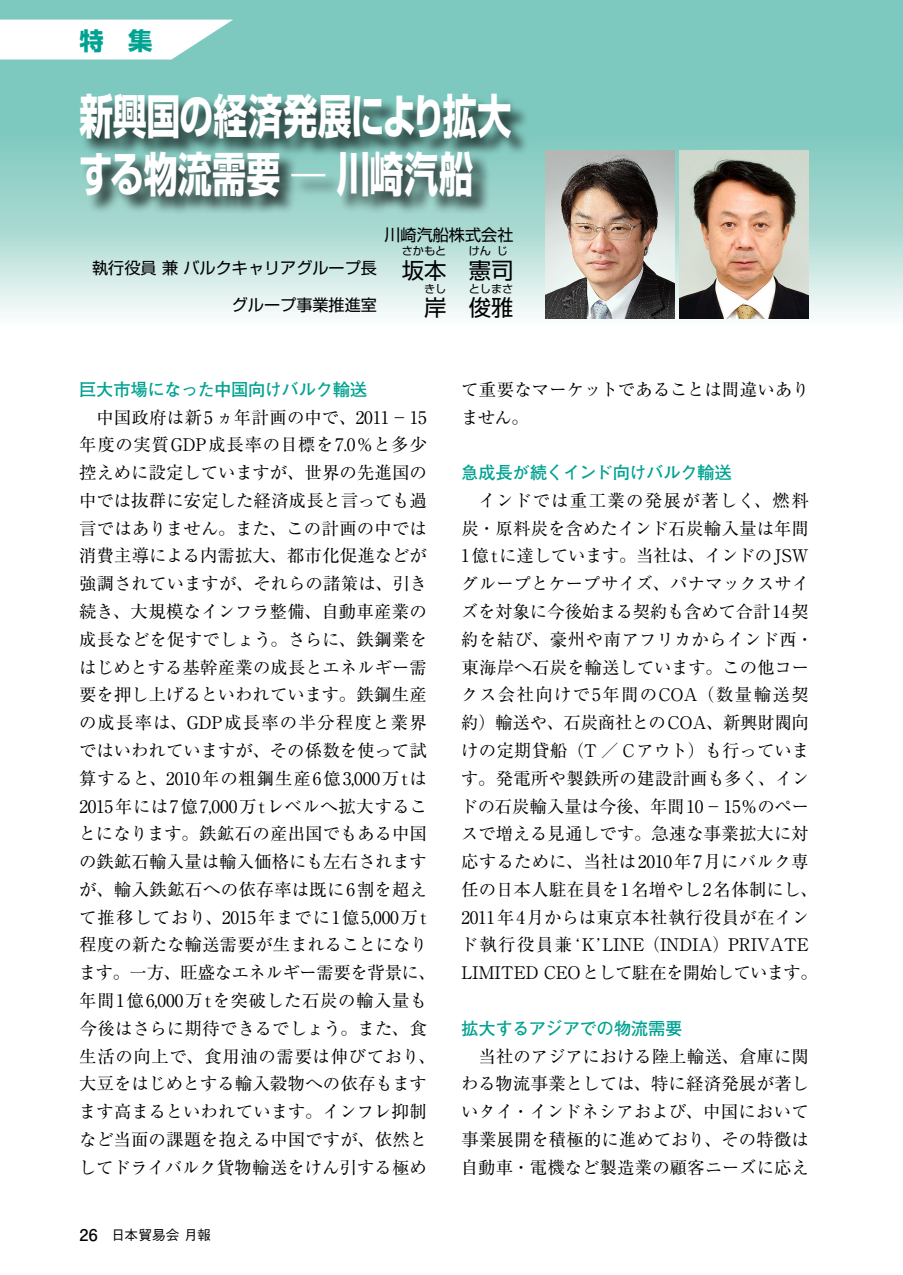
<style>
.page{position:relative;width:903px;height:1275px;background:#fff}
.page>*{position:absolute;margin:0;border:0;box-sizing:border-box;transform-origin:0 0}
.t1{font:700 47.07px/57.1px "Shin Go Pro";letter-spacing:-.005em;color:#fff;scale:.72 1}
.t2{font:700 24.32px "Shin Go Pro";color:#00a291}
.t3{font:22.4px "Shin Go Pro";color:#000}
.t4{font:17.32px/27.8px "Ryumin Pro";letter-spacing:.01em;color:#000;text-align:center}
.t5{font:700 17.32px "Futo Go B101 Pro";letter-spacing:-.025em;color:#00a291}
.t6{font:16.1px/32.9px "Shin Go Pro";color:#000}
.t7{font:500 13.65px "Gothic BBB Pro";color:#000}
.t8{font:11.2px "Shin Go Pro";color:#000}
.s1{font-weight:300}
.s2{font-size:22.4px}
.s3{font-size:24.85px}
.s4{font-family:"Futo Go B101 Pro";font-weight:700;font-size:16.1px}
</style>
<div class="page">
<svg style="left:0;top:0;width:903px;height:319px;background:#9cd5cd"></svg>
<svg style="left:0;top:20px;width:233px;height:40px"></svg>
<img style="left:546px;top:150px;width:129px;height:169px">
<img style="left:680px;top:150px;width:129px;height:169px">
<div style="left:80px;top:94px;width:449px;height:121px;background:#000;opacity:.75"></div>
<h2 class="t2" style="left:79px;top:21px;width:74px">特　集</h2>
<h1 class="t1" style="left:79px;top:83px;width:602px">新興国の経済発展により拡大する物流需要 <span class="s1">—</span> 川崎汽船</h1>
<p class="t6" style="left:92px;top:217px;width:423px;text-indent:292px">川崎汽船株式会社執行役員 兼 バルクキャリアグループ長 <span class="s2">坂</span></p>
<p class="t8" style="left:402px;top:242px;width:46px">さかもと</p>
<p class="t3" style="left:424px;top:252px;width:24px">本</p>
<p class="t3" style="left:469px;top:252px;width:46px">憲司</p>
<p class="t8" style="left:469px;top:242px;width:24px">けん</p>
<p class="t8" style="left:497px;top:242px;width:13px">じ</p>
<p class="t8" style="left:424px;top:279px;width:24px">きし</p>
<p class="t6" style="left:232px;top:287px;width:216px">グループ事業推進室<span class="s3">　　</span><span class="s2">岸</span></p>
<p class="t8" style="left:469px;top:279px;width:46px">としまさ</p>
<p class="t3" style="left:469px;top:289px;width:46px">俊雅</p>
<p class="t5" style="left:79px;top:375px;width:290px">巨大市場になった中国向けバルク輸送</p>
<p class="t4" style="left:79px;top:402px;width:359px">中国政府は新5 ヵ年計画の中で、2011－15<br>年度の実質GDP成長率の目標を7.0％と多少控えめに設定していますが、世界の先進国の中では抜群に安定した経済成長と言っても過言ではありません。また、この計画の中では消費主導による内需拡大、都市化促進などが強調されていますが、それらの諸策は、引き続き、大規模なインフラ整備、自動車産業の成長などを促すでしょう。さらに、鉄鋼業をはじめとする基幹産業の成長とエネルギー需要を押し上げるといわれています。鉄鋼生産の成長率は、GDP成長率の半分程度と業界ではいわれていますが、その係数を使って試算すると、2010年の粗鋼生産6億3,000万tは<br>2015年には7億7,000万tレベルへ拡大することになります。鉄鉱石の産出国でもある中国の鉄鉱石輸入量は輸入価格にも左右されますが、輸入鉄鉱石への依存率は既に6割を超えて推移しており、2015年までに1億5,000万t程度の新たな輸送需要が生まれることになります。一方、旺盛なエネルギー需要を背景に、年間1億6,000万tを突破した石炭の輸入量も今後はさらに期待できるでしょう。また、食生活の向上で、食用油の需要は伸びており、大豆をはじめとする輸入穀物への依存もますます高まるといわれています。インフレ抑制など当面の課題を抱える中国ですが、依然としてドライバルク貨物輸送をけん引する極め</p>
<p class="t7" style="left:79px;top:1224px;width:133px"><span class="s4">26</span>　日本貿易会 月報</p>
<p class="t4" style="left:461px;top:374px;width:350px;text-align:left">て重要なマーケットであることは間違いありません。</p>
<p class="t5" style="left:461px;top:459px;width:272px">急成長が続くインド向けバルク輸送</p>
<p class="t4" style="left:461px;top:485px;width:359px">インドでは重工業の発展が著しく、燃料<br>炭・原料炭を含めたインド石炭輸入量は年間<br>1億tに達しています。当社は、インドのJSWグループとケープサイズ、パナマックスサイズを対象に今後始まる契約も含めて合計14契約を結び、豪州や南アフリカからインド西・東海岸へ石炭を輸送しています。この他コークス会社向けで5年間のCOA（数量輸送契約）輸送や、石炭商社とのCOA、新興財閥向けの定期貸船（T ／ Cアウト）も行っています。発電所や製鉄所の建設計画も多く、インドの石炭輸入量は今後、年間10－15％のペースで増える見通しです。急速な事業拡大に対応するために、当社は2010年7月にバルク専任の日本人駐在員を1名増やし2名体制にし、<br>2011年4月からは東京本社執行役員が在インド執行役員兼‘K’LINE （INDIA）PRIVATE<br>LIMITED CEOとして駐在を開始しています。</p>
<p class="t5" style="left:461px;top:1014px;width:223px">拡大するアジアでの物流需要</p>
<p class="t4" style="left:461px;top:1041px;width:350px;text-align:justify;text-indent:18px">当社のアジアにおける陸上輸送、倉庫に関わる物流事業としては、特に経済発展が著しいタイ・インドネシアおよび、中国において事業展開を積極的に進めており、その特徴は自動車・電機など製造業の顧客ニーズに応え</p>
</div>
